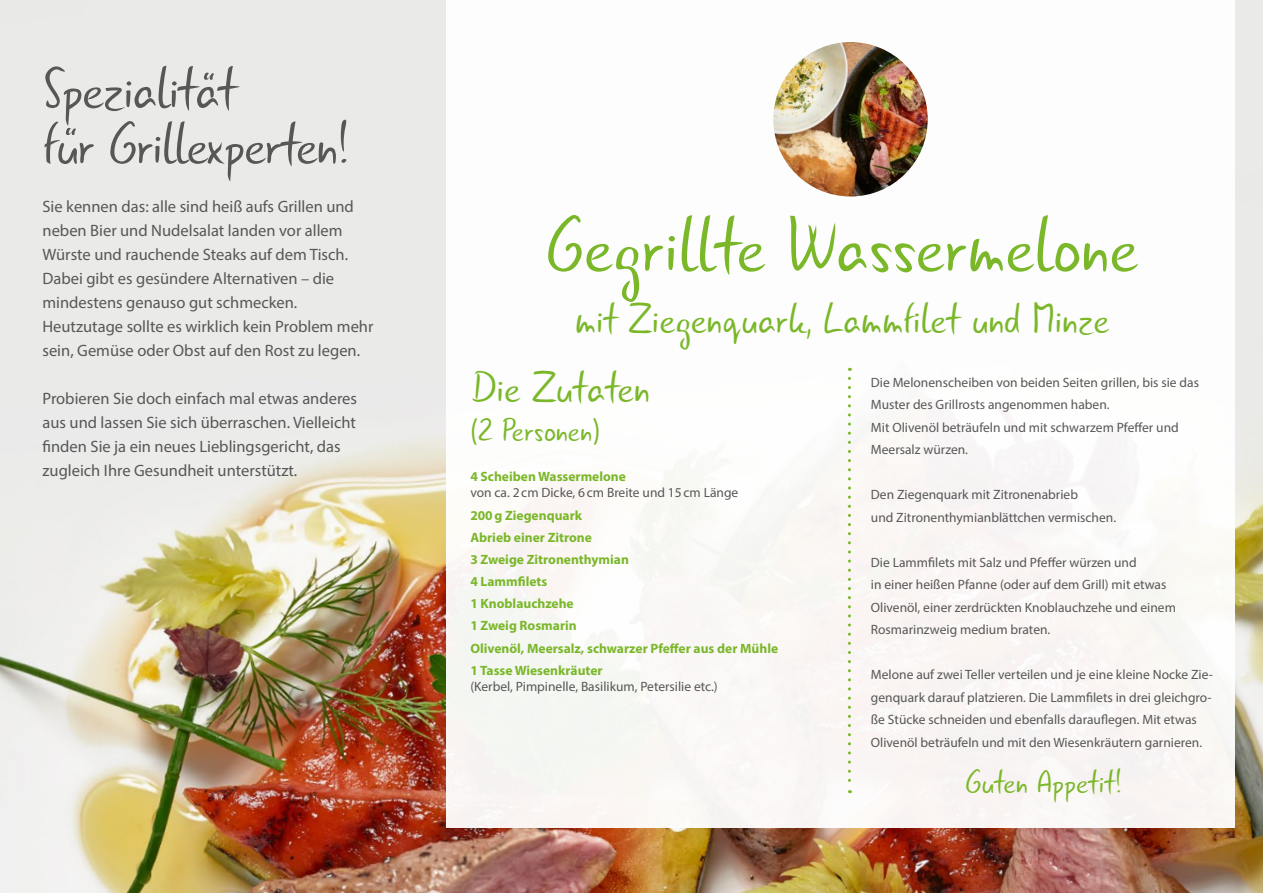
<style>
.page{position:relative;width:1263px;height:893px;background:#fff}
.page>*{position:absolute;margin:0;border:0;box-sizing:border-box;transform-origin:0 0}
.t1{font:79.5px "Gunny Rewritten";color:#7ab729}
.t2{font:60px/55.5px "Gunny Rewritten";letter-spacing:-.02em;color:#575756}
.t3{font:44.85px "Gunny Rewritten";color:#7ab729}
.t4{font:43.65px "Gunny Rewritten";color:#7ab729}
.t5{font:33.75px "Gunny Rewritten";color:#7ab729}
.t6{font:16.5px/24px "Myriad Pro";color:#575756}
.t7{font:13.5px/22.5px "Myriad Pro";color:#575756}
.t8{font:700 13.5px/22.2px "Myriad Pro";color:#7ab729}
</style>
<div class="page">
<img style="left:0;top:0;width:1263px;height:893px">
<div style="left:446px;top:0;width:789px;height:828px;background:#fff"></div>
<svg style="left:848px;top:378px;width:3px;height:415px"></svg>
<img style="left:773px;top:42px;width:155px;height:154px;border-radius:77px">
<h2 class="t2" style="left:43px;top:63px;width:306px">Spezialität<br>für Grillexperten!</h2>
<p class="t6" style="left:43px;top:194px;width:332px">Sie kennen das: alle sind heiß aufs Grillen und neben Bier und Nudelsalat landen vor allem Würste und rauchende Steaks auf dem Tisch.<br>Dabei gibt es gesündere Alternativen – die mindestens genauso gut schmecken.<br>Heutzutage sollte es wirklich kein Problem mehr sein, Gemüse oder Obst auf den Rost zu legen.</p>
<p class="t6" style="left:43px;top:386px;width:316px">Probieren Sie doch einfach mal etwas anderes aus und lassen Sie sich überraschen. Vielleicht finden Sie ja ein neues Lieblingsgericht, das zugleich Ihre Gesundheit unterstützt.</p>
<h1 class="t1" style="left:546px;top:196px;width:593px">Gegrillte Wassermelone</h1>
<h3 class="t4" style="left:575px;top:291px;width:536px">mit Ziegenquark, Lammfilet und Minze</h3>
<h3 class="t3" style="left:470px;top:360px;width:181px">Die Zutaten</h3>
<h3 class="t5" style="left:470px;top:409px;width:131px">(2 Personen)</h3>
<p class="t7" style="left:871px;top:371px;width:330px">Die Melonenscheiben von beiden Seiten grillen, bis sie das Muster des Grillrosts angenommen haben.<br>Mit Olivenöl beträufeln und mit schwarzem Pfeffer und Meersalz würzen.</p>
<p class="t7" style="left:871px;top:483px;width:247px">Den Ziegenquark mit Zitronenabrieb<br>und Zitronenthymianblättchen vermischen.</p>
<p class="t7" style="left:871px;top:551px;width:307px">Die Lammfilets mit Salz und Pfeffer würzen und<br>in einer heißen Pfanne (oder auf dem Grill) mit etwas Olivenöl, einer zerdrückten Knoblauchzehe und einem Rosmarinzweig medium braten.</p>
<p class="t7" style="left:871px;top:663px;width:344px">Melone auf zwei Teller verteilen und je eine kleine Nocke Zie&shy;genquark darauf platzieren. Die Lammfilets in drei gleichgro&shy;ße Stücke schneiden und ebenfalls darauflegen. Mit etwas Olivenöl beträufeln und mit den Wiesenkräutern garnieren.</p>
<p class="t8" style="left:470px;top:465px;width:157px">4 Scheiben Wassermelone</p>
<p class="t7" style="left:470px;top:481px;width:270px">von ca. 2cm Dicke, 6cm Breite und 15cm Länge</p>
<p class="t8" style="left:470px;top:503px;width:309px">200g Ziegenquark<br>Abrieb einer Zitrone<br>3 Zweige Zitronenthymian<br>4 Lammfilets<br>1 Knoblauchzehe<br>1 Zweig Rosmarin<br>Olivenöl, Meersalz, schwarzer Pfeffer aus der Mühle<br>1 Tasse Wiesenkräuter</p>
<p class="t7" style="left:470px;top:675px;width:249px">(Kerbel, Pimpinelle, Basilikum, Petersilie etc.)</p>
<h3 class="t5" style="left:965px;top:761px;width:157px">Guten Appetit!</h3>
</div>
